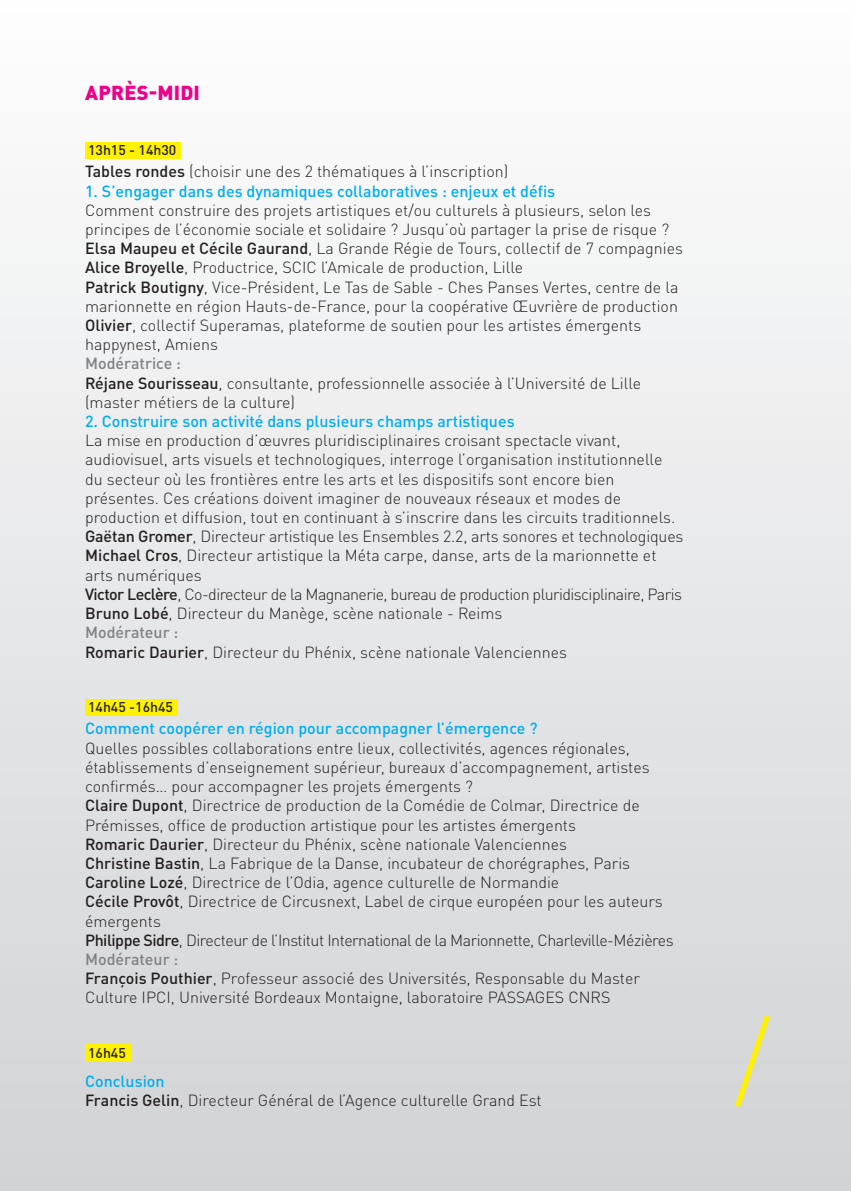
<style>
.page{position:relative;width:851px;height:1191px;background:#fff}
.page>*{position:absolute;margin:0;border:0;box-sizing:border-box;transform-origin:0 0}
.t1{font:900 20px "DINOT";letter-spacing:.01em;color:#ed028c}
.t2{font:300 16px/19.2px "DINOT";color:#231f20}
.t3{font:500 16px "DINOT";color:#00aeef}
.t4{font:300 16px "DINOT";letter-spacing:-.03em;color:#231f20}
.t5{font:300 16px "DINOT";letter-spacing:-.035em;color:#231f20}
.t6{font:500 14px "DINOT";color:#231f20}
.s1{font-weight:500}
.s2{font-weight:500;color:#808285}
.s3{font-weight:500;color:#00aeef}
</style>
<div class="page">
<div style="left:0;top:0;width:850px;height:1191px;background:linear-gradient(to bottom,#fefefe,#d1d2d5)"></div>
<svg style="left:734px;top:1016px;width:36px;height:90px;background:#dcdbb8"></svg>
<div style="left:85px;top:142px;width:96px;height:16px;background:#fff101"></div>
<div style="left:85px;top:699px;width:93px;height:16px;background:#fff101"></div>
<div style="left:85px;top:1044px;width:45px;height:16px;background:#fff101"></div>
<p class="t1" style="left:85px;top:80px;width:116px">APRÈS-MIDI</p>
<p class="t6" style="left:88px;top:141px;width:90px">13h15 - 14h30</p>
<p class="t2" style="left:85px;top:162px;width:424px"><span class="s1">Tables rondes</span> (choisir une des 2 thématiques à l’inscription)</p>
<p class="t3" style="left:85px;top:180px;width:471px">1. S’engager dans des dynamiques collaboratives : enjeux et défis</p>
<p class="t2" style="left:85px;top:200px;width:599px">Comment construire des projets artistiques et/ou culturels à plusieurs, selon les principes de l’économie sociale et solidaire ? Jusqu’où partager la prise de risque ?<br><span class="s1">Elsa Maupeu et Cécile Gaurand</span>, La Grande Régie de Tours, collectif de 7 compagnies</p>
<p class="t2" style="left:85px;top:258px;width:439px"><span class="s1">Alice Broyelle</span>, Productrice, SCIC l’Amicale de production, Lille</p>
<p class="t2" style="left:85px;top:277px;width:594px"><span class="s1">Patrick Boutigny</span>, Vice-Président, Le Tas de Sable - Ches Panses Vertes, centre de la marionnette en région Hauts-de-France, pour la coopérative Œuvrière de production</p>
<p class="t2" style="left:85px;top:315px;width:557px"><span class="s1">Olivier</span>, collectif Superamas, plateforme de soutien pour les artistes émergents happynest, Amiens<br><span class="s2">Modératrice :<br></span><span class="s1">Réjane Sourisseau</span>, consultante, professionnelle associée à l’Université de Lille (master métiers de la culture)</p>
<p class="t3" style="left:85px;top:411px;width:431px">2. Construire son activité dans plusieurs champs artistiques</p>
<p class="t2" style="left:85px;top:431px;width:591px">La mise en production d’œuvres pluridisciplinaires croisant spectacle vivant, audiovisuel, arts visuels et technologiques, interroge l’organisation institutionnelle du secteur où les frontières entre les arts et les dispositifs sont encore bien présentes. Ces créations doivent imaginer de nouveaux réseaux et modes de production et diffusion, tout en continuant à s’inscrire dans les circuits traditionnels.</p>
<p class="t2" style="left:85px;top:527px;width:599px"><span class="s1">Gaëtan Gromer</span>, Directeur artistique les Ensembles 2.2, arts sonores et technologiques</p>
<p class="t2" style="left:85px;top:546px;width:573px"><span class="s1">Michael Cros</span>, Directeur artistique la Méta carpe, danse, arts de la marionnette et arts numériques</p>
<p class="t5" style="left:85px;top:584px;width:598px"><span class="s1">Victor Leclère</span>, Co-directeur de la Magnanerie, bureau de production pluridisciplinaire, Paris</p>
<p class="t2" style="left:85px;top:603px;width:419px"><span class="s1">Bruno Lobé</span>, Directeur du Manège, scène nationale - Reims</p>
<p class="t2" style="left:85px;top:623px;width:483px"><span class="s2">Modérateur :<br></span><span class="s1">Romaric Daurier</span>, Directeur du Phénix, scène nationale Valenciennes</p>
<p class="t6" style="left:88px;top:698px;width:86px">14h45 -16h45</p>
<p class="t3" style="left:85px;top:718px;width:454px">Comment coopérer en région pour accompagner l’émergence ?</p>
<p class="t2" style="left:85px;top:738px;width:566px">Quelles possibles collaborations entre lieux, collectivités, agences régionales, établissements d’enseignement supérieur, bureaux d’accompagnement, artistes confirmés… pour accompagner les projets émergents ?</p>
<p class="t2" style="left:85px;top:795px;width:556px"><span class="s1">Claire Dupont</span>, Directrice de production de la Comédie de Colmar, Directrice de<br>Prémisses, office de production artistique pour les artistes émergents</p>
<p class="t2" style="left:85px;top:834px;width:483px"><span class="s1">Romaric Daurier</span>, Directeur du Phénix, scène nationale Valenciennes</p>
<p class="t2" style="left:85px;top:853px;width:546px"><span class="s1">Christine Bastin</span>, La Fabrique de la Danse, incubateur de chorégraphes, Paris</p>
<p class="t2" style="left:85px;top:872px;width:475px"><span class="s1">Caroline Lozé</span>, Directrice de l’Odia, agence culturelle de Normandie</p>
<p class="t2" style="left:85px;top:891px;width:579px"><span class="s1">Cécile Provôt</span>, Directrice de Circusnext, Label de cirque européen pour les auteurs émergents</p>
<p class="t4" style="left:85px;top:930px;width:590px"><span class="s1">Philippe Sidre</span>, Directeur de l’Institut International de la Marionnette, Charleville-Mézières</p>
<p class="t2" style="left:85px;top:949px;width:556px"><span class="s2">Modérateur :<br></span><span class="s1">François Pouthier</span>, Professeur associé des Universités, Responsable du Master<br>Culture IPCI, Université Bordeaux Montaigne, laboratoire PASSAGES CNRS</p>
<p class="t6" style="left:88px;top:1043px;width:39px">16h45</p>
<p class="t2" style="left:85px;top:1071px;width:458px"><span class="s3">Conclusion<br></span><span class="s1">Francis Gelin</span>, Directeur Général de l’Agence culturelle Grand Est</p>
</div>
